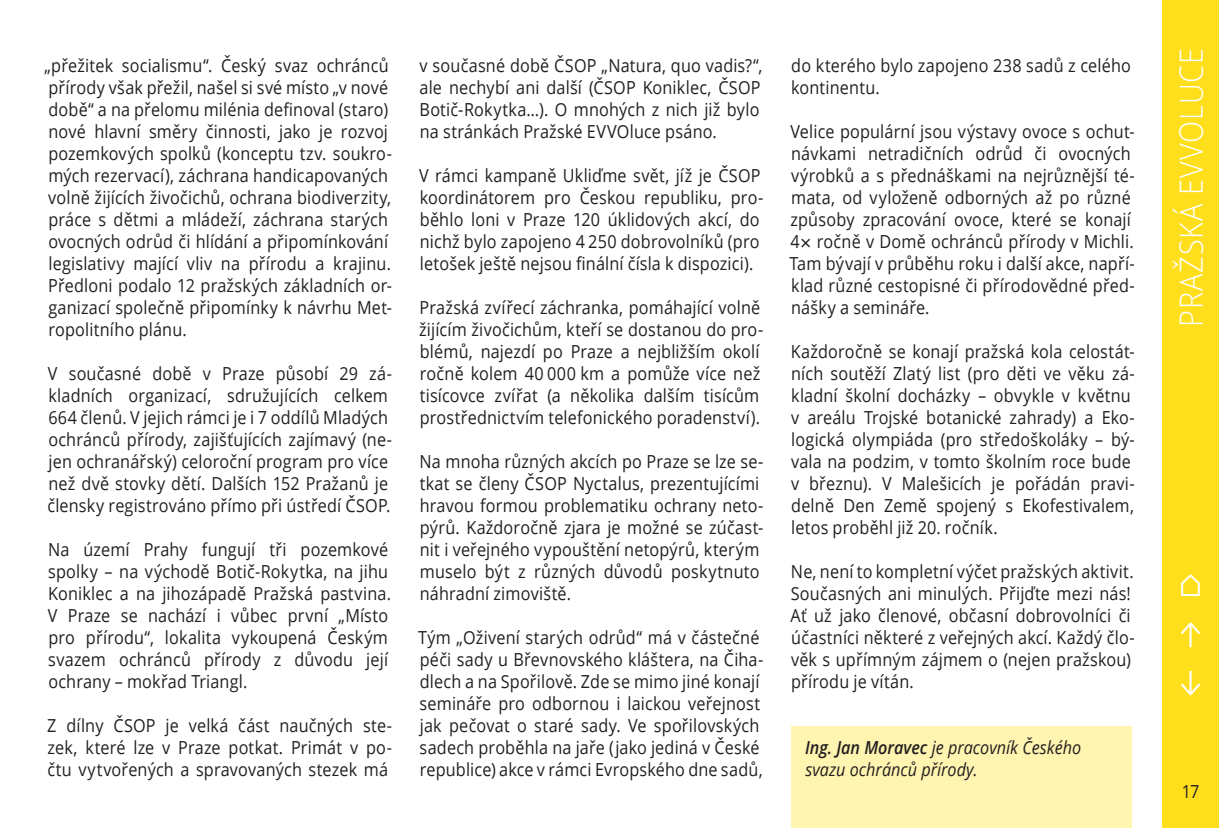
<style>
.page{position:relative;width:1219px;height:828px;background:#fff}
.page>*{position:absolute;margin:0;border:0;box-sizing:border-box;transform-origin:0 0}
.t1{font:300 32px "Open Sans";letter-spacing:.03em;color:#fff;scale:.9 1}
.t2{font:30px/48px "Calibri";color:#fff;text-align:justify;scale:.9 1}
.t3{font:18px/22px "Open Sans";letter-spacing:.01em;color:#231f20;scale:.9 1}
.t4{font:italic 18px/22px "Open Sans";color:#231f20;scale:.9 1}
.s1{font-size:19.8px}
.s2{font-weight:600}
</style>
<div class="page">
<div style="left:1162px;top:0;width:57px;height:828px;background:#ffdf1c"></div>
<div style="left:791px;top:726px;width:340px;height:102px;background:#fff4b0"></div>
<p class="t3" style="left:44px;top:54px;width:388px">„přežitek socialismu“. Český svaz ochránců přírody však přežil, našel si své místo „v nové době“ a na přelomu milénia definoval (staro) nové hlavní směry činnosti, jako je rozvoj pozemkových spolků (konceptu tzv. soukro&shy;mých rezervací), záchrana handicapovaných volně žijících živočichů, ochrana biodiverzity, práce s dětmi a mládeží, záchrana starých ovocných odrůd či hlídání a připomínkování legislativy mající vliv na přírodu a krajinu.<br>Předloni podalo 12 pražských základních or&shy;ganizací společně připomínky k návrhu Met&shy;ropolitního plánu.</p>
<p class="t3" style="left:47px;top:362px;width:384px">V současné době v Praze působí 29 zá&shy;kladních organizací, sdružujících celkem 664 členů. V jejich rámci je i 7 oddílů Mladých ochránců přírody, zajišťujících zajímavý (ne&shy;jen ochranářský) celoroční program pro více než dvě stovky dětí. Dalších 152 Pražanů je člensky registrováno přímo při ústředí ČSOP.</p>
<p class="t3" style="left:48px;top:538px;width:383px">Na území Prahy fungují tři pozemkové spolky – na východě Botič-Rokytka, na jihu Koniklec a na jihozápadě Pražská pastvina.<br>V Praze se nachází i vůbec první „Místo pro přírodu“, lokalita vykoupená Českým svazem ochránců přírody z důvodu její ochrany – mokřad Triangl.</p>
<p class="t3" style="left:47px;top:714px;width:385px;text-align:justify">Z dílny ČSOP je velká část naučných ste&shy;zek, které lze v Praze potkat. Primát v po&shy;čtu vytvořených a spravovaných stezek má</p>
<p class="t3" style="left:419px;top:54px;width:383px">v současné době ČSOP „Natura, quo vadis?“, ale nechybí ani další (ČSOP Koniklec, ČSOP Botič-Rokytka…). O mnohých z nich již bylo na stránkách Pražské EVVOluce psáno.</p>
<p class="t3" style="left:419px;top:164px;width:384px">V rámci kampaně Ukliďme svět, jíž je ČSOP koordinátorem pro Českou republiku, pro&shy;běhlo loni v Praze 120 úklidových akcí, do nichž bylo zapojeno 4 250 dobrovolníků (pro letošek ještě nejsou finální čísla k dispozici).</p>
<p class="t3" style="left:419px;top:296px;width:384px">Pražská zvířecí záchranka, pomáhající volně žijícím živočichům, kteří se dostanou do pro&shy;blémů, najezdí po Praze a nejbližším okolí ročně kolem 40 000 km a pomůže více než tisícovce zvířat (a několika dalším tisícům prostřednictvím telefonického poradenství).</p>
<p class="t3" style="left:420px;top:450px;width:383px">Na mnoha různých akcích po Praze se lze se&shy;tkat se členy ČSOP Nyctalus, prezentujícími hravou formou problematiku ochrany neto&shy;pýrů. Každoročně zjara je možné se zúčast&shy;nit i veřejného vypouštění netopýrů, kterým muselo být z různých důvodů poskytnuto náhradní zimoviště.</p>
<p class="t3" style="left:418px;top:626px;width:385px">Tým „Oživení starých odrůd“ má v částečné péči sady u Břevnovského kláštera, na Čiha&shy;dlech a na Spořilově. Zde se mimo jiné konají semináře pro odbornou i laickou veřejnost jak pečovat o staré sady. Ve spořilovských sadech proběhla na jaře (jako jediná v České republice) akce v rámci Evropského dne sadů,</p>
<p class="t3" style="left:791px;top:54px;width:379px">do kterého bylo zapojeno 238 sadů z celého kontinentu.</p>
<p class="t3" style="left:789px;top:120px;width:385px">Velice populární jsou výstavy ovoce s ochut&shy;návkami netradičních odrůd či ovocných výrobků a s přednáškami na nejrůznější té&shy;mata, od vyloženě odborných až po různé způsoby zpracování ovoce, které se konají 4<span class="s1">×</span> ročně v Domě ochránců přírody v Michli.<br>Tam bývají v průběhu roku i další akce, napří&shy;klad různé cestopisné či přírodovědné před&shy;nášky a semináře.</p>
<p class="t3" style="left:791px;top:340px;width:383px">Každoročně se konají pražská kola celostát&shy;ních soutěží Zlatý list (pro děti ve věku zá&shy;kladní školní docházky – obvykle v květnu v areálu Trojské botanické zahrady) a Eko&shy;logická olympiáda (pro středoškoláky – bý&shy;vala na podzim, v tomto školním roce bude v březnu). V Malešicích je pořádán pravi&shy;delně Den Země spojený s Ekofestivalem, letos proběhl již 20. ročník.</p>
<p class="t3" style="left:791px;top:560px;width:384px">Ne, není to kompletní výčet pražských aktivit.<br>Současných ani minulých. Přijďte mezi nás!<br>Ať už jako členové, občasní dobrovolníci či účastníci některé z veřejných akcí. Každý člo&shy;věk s upřímným zájmem o (nejen pražskou) přírodu je vítán.</p>
<p class="t4" style="left:805px;top:736px;width:308px"><span class="s2">Ing. Jan Moravec</span> je pracovník Českého svazu ochránců přírody.</p>
<h1 class="t1" style="left:1169px;top:327px;width:311px;rotate:-90deg">PRAŽSKÁ EVVOLUCE</h1>
<h2 class="t2" style="left:1178px;top:561px;width:29px">⌂ ↑ ↓</h2>
<p class="t3" style="left:1182px;top:780px;width:21px">17</p>
</div>
